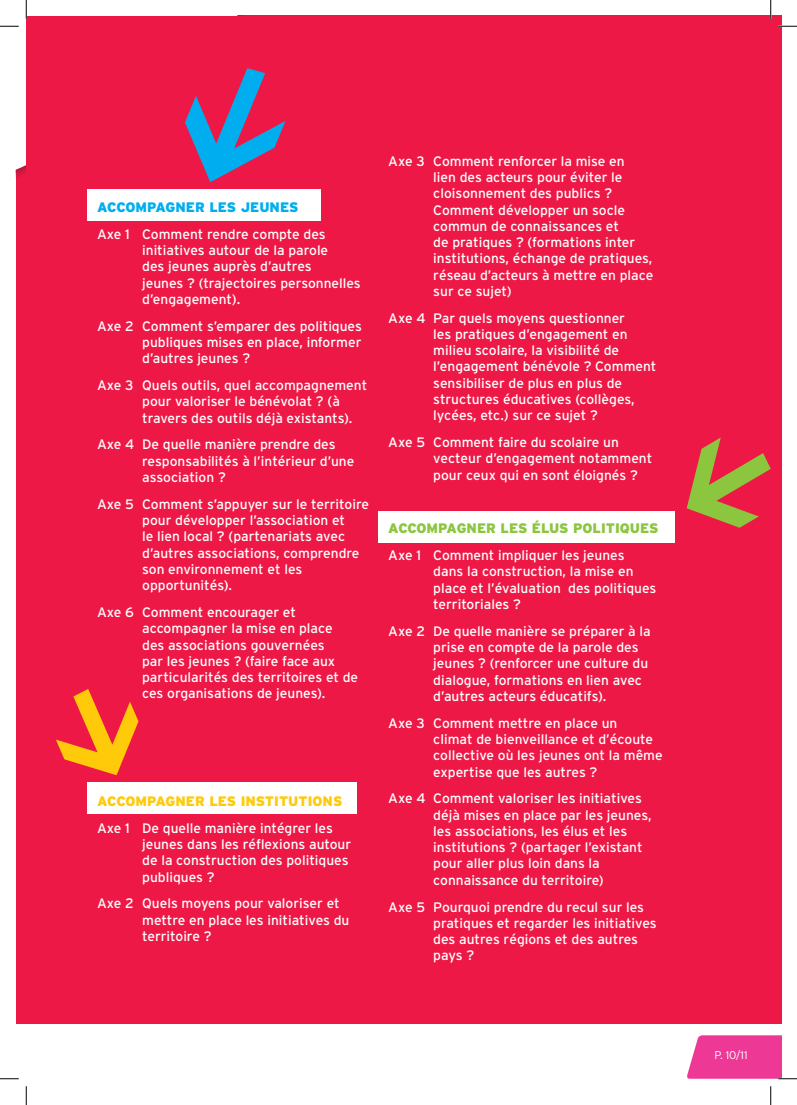
<style>
.page{position:relative;width:797px;height:1105px;background:#fff}
.page>*{position:absolute;margin:0;border:0;box-sizing:border-box;transform-origin:0 0}
.t1{font:13.75px/16.2px "Interstate";color:#fff}
.t2{font:900 13.75px "Interstate";color:#8bc63e}
.t3{font:900 13.75px "Interstate";color:#feca0a}
.t4{font:900 13.75px "Interstate";color:#00aeef}
.t5{font:300 11.25px "Interstate";color:#fff}
</style>
<div class="page">
<div style="left:16px;top:16px;width:765px;height:1008px;background:#ed1845"></div>
<div style="left:16px;top:16px;width:10px;height:161px;background:#fff"></div>
<svg style="left:185px;top:68px;width:100px;height:114px"></svg>
<svg style="left:686px;top:437px;width:84px;height:91px"></svg>
<svg style="left:56px;top:689px;width:82px;height:86px"></svg>
<div style="left:87px;top:190px;width:233px;height:31px;background:#fff"></div>
<div style="left:87px;top:783px;width:269px;height:31px;background:#fff"></div>
<div style="left:379px;top:511px;width:296px;height:31px;background:#fff"></div>
<svg style="left:0;top:25px;width:19px;height:2px"></svg>
<svg style="left:778px;top:25px;width:19px;height:2px"></svg>
<svg style="left:0;top:1078px;width:19px;height:1px"></svg>
<svg style="left:687px;top:1035px;width:110px;height:44px"></svg>
<svg style="left:25px;top:0;width:2px;height:19px"></svg>
<svg style="left:25px;top:1086px;width:2px;height:19px"></svg>
<svg style="left:770px;top:0;width:1px;height:19px"></svg>
<svg style="left:770px;top:1086px;width:1px;height:19px"></svg>
<p class="t4" style="left:97px;top:199px;width:203px">ACCOMPAGNER LES JEUNES</p>
<p class="t1" style="left:142px;top:226px;width:220px;text-indent:-45px">Axe 1 Comment rendre compte des initiatives autour de la parole<br>des jeunes auprès d’autres<br>jeunes ? (trajectoires personnelles d’engagement).</p>
<p class="t1" style="left:142px;top:318px;width:221px;text-align:justify;text-indent:-45px">Axe 2 Comment s’emparer des politiques publiques mises en place, informer d’autres jeunes ?</p>
<p class="t1" style="left:142px;top:377px;width:226px;text-indent:-45px">Axe 3 Quels outils, quel accompagnement pour valoriser le bénévolat ? (à travers des outils déjà existants).</p>
<p class="t1" style="left:142px;top:436px;width:214px;text-indent:-45px">Axe 4 De quelle manière prendre des responsabilités à l’intérieur d’une association ?</p>
<p class="t1" style="left:142px;top:496px;width:228px;text-indent:-45px">Axe 5 Comment s’appuyer sur le territoire pour développer l’association et<br>le lien local ? (partenariats avec d’autres associations, comprendre son environnement et les opportunités).</p>
<p class="t1" style="left:142px;top:604px;width:217px;text-indent:-45px">Axe 6 Comment encourager et accompagner la mise en place des associations gouvernées<br>par les jeunes ? (faire face aux particularités des territoires et de ces organisations de jeunes).</p>
<p class="t3" style="left:97px;top:793px;width:247px">ACCOMPAGNER LES INSTITUTIONS</p>
<p class="t1" style="left:142px;top:820px;width:210px;text-indent:-45px">Axe 1 De quelle manière intégrer les jeunes dans les réflexions autour de la construction des politiques publiques ?</p>
<p class="t1" style="left:142px;top:895px;width:209px;text-indent:-45px">Axe 2 Quels moyens pour valoriser et mettre en place les initiatives du territoire ?</p>
<p class="t1" style="left:433px;top:153px;width:221px;text-indent:-45px">Axe 3 Comment renforcer la mise en<br>lien des acteurs pour éviter le cloisonnement des publics ?<br>Comment développer un socle commun de connaissances et<br>de pratiques ? (formations inter institutions, échange de pratiques, réseau d’acteurs à mettre en place sur ce sujet)</p>
<p class="t1" style="left:433px;top:310px;width:225px;text-indent:-45px">Axe 4 Par quels moyens questionner<br>les pratiques d’engagement en milieu scolaire, la visibilité de l’engagement bénévole ? Comment sensibiliser de plus en plus de structures éducatives (collèges, lycées, etc.) sur ce sujet ?</p>
<p class="t1" style="left:433px;top:434px;width:220px;text-indent:-45px">Axe 5 Comment faire du scolaire un vecteur d’engagement notamment pour ceux qui en sont éloignés ?</p>
<p class="t2" style="left:388px;top:521px;width:272px">ACCOMPAGNER LES ÉLUS POLITIQUES</p>
<p class="t1" style="left:433px;top:547px;width:224px;text-indent:-45px">Axe 1 Comment impliquer les jeunes dans la construction, la mise en place et l’évaluation des politiques territoriales ?</p>
<p class="t1" style="left:433px;top:623px;width:219px;text-indent:-45px">Axe 2 De quelle manière se préparer à la prise en compte de la parole des jeunes ? (renforcer une culture du dialogue, formations en lien avec d’autres acteurs éducatifs).</p>
<p class="t1" style="left:433px;top:715px;width:231px;text-indent:-45px">Axe 3 Comment mettre en place un<br>climat de bienveillance et d’écoute collective où les jeunes ont la même expertise que les autres ?</p>
<p class="t1" style="left:433px;top:790px;width:220px;text-indent:-45px">Axe 4 Comment valoriser les initiatives déjà mises en place par les jeunes, les associations, les élus et les institutions ? (partager l’existant pour aller plus loin dans la connaissance du territoire)</p>
<p class="t1" style="left:433px;top:898px;width:225px;text-indent:-45px">Axe 5 Pourquoi prendre du recul sur les pratiques et regarder les initiatives des autres régions et des autres pays ?</p>
<p class="t5" style="left:714px;top:1048px;width:35px">P. 10/11</p>
</div>
